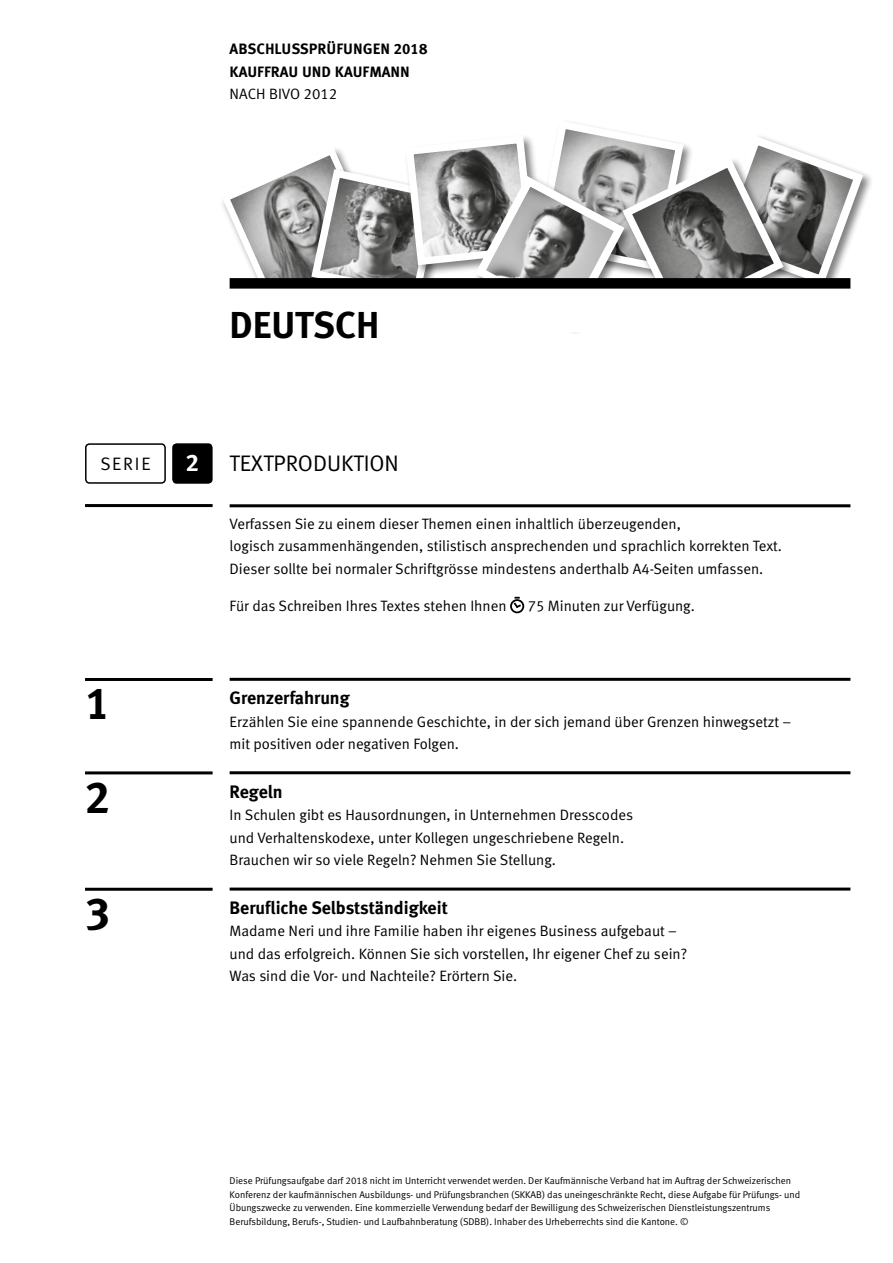
<style>
.page{position:relative;width:893px;height:1263px;background:#fff}
.page>*{position:absolute;margin:0;border:0;box-sizing:border-box;transform-origin:0 0}
.t1{font:45px "Meta Bold LF";color:#000}
.t2{font:37.5px "Meta Bold LF";color:#000}
.t3{font:24px "Meta Bold LF Caps";color:#fff}
.t4{font:22.5px "Meta Normal LF";color:#000}
.t5{font:18px "Meta Bold LF";color:#000}
.t6{font:18px "Meta Normal LF";letter-spacing:.1em;color:#000}
.t7{font:15px/22.5px "Meta Normal LF";color:#000}
.t8{font:15px "Meta Bold LF Caps";color:#000}
.t9{font:9.75px/13.5px "Meta Normal LF";color:#000}
</style>
<div class="page">
<svg style="left:222px;top:122px;width:646px;height:161px"></svg>
<div style="left:172px;top:443px;width:41px;height:41px;background:#000;border-radius:4px"></div>
<div style="left:85px;top:443px;width:81px;height:41px;border:2px solid #000;border-radius:4px"></div>
<hr style="left:230px;top:504px;width:620px;height:3px;background:#000">
<div style="left:510px;top:599px;width:14px;height:14px;border:2px solid #000;border-radius:50%"></div>
<svg style="left:512px;top:597px;width:11px;height:13px"></svg>
<hr style="left:85px;top:504px;width:128px;height:3px;background:#000">
<hr style="left:230px;top:678px;width:620px;height:3px;background:#000">
<hr style="left:85px;top:678px;width:128px;height:3px;background:#000">
<hr style="left:230px;top:771px;width:620px;height:3px;background:#000">
<hr style="left:85px;top:771px;width:128px;height:3px;background:#000">
<hr style="left:230px;top:887px;width:620px;height:3px;background:#000">
<hr style="left:85px;top:888px;width:128px;height:3px;background:#000">
<div style="left:230px;top:278px;width:620px;height:11px;background:#000"></div>
<p class="t8" style="left:230px;top:40px;width:199px">ABSCHLUSSPRÜFUNGEN 2018</p>
<p class="t8" style="left:230px;top:63px;width:182px">KAUFFRAU UND KAUFMANN</p>
<p class="t7" style="left:230px;top:83px;width:109px">NACH BIVO 2012</p>
<p class="t2" style="left:230px;top:303px;width:151px">DEUTSCH</p>
<p class="t3" style="left:186px;top:448px;width:15px">2</p>
<p class="t6" style="left:100px;top:453px;width:52px">SERIE</p>
<p class="t4" style="left:230px;top:450px;width:171px">TEXTPRODUKTION</p>
<p class="t7" style="left:230px;top:512px;width:554px">Verfassen Sie zu einem dieser Themen einen inhaltlich überzeugenden,<br>logisch zusammenhängenden, stilistisch ansprechenden und sprachlich korrekten Text.<br>Dieser sollte bei normaler Schriftgrösse mindestens anderthalb A4-Seiten umfassen.</p>
<p class="t7" style="left:230px;top:594px;width:278px">Für das Schreiben Ihres Textes stehen Ihnen</p>
<p class="t7" style="left:528px;top:594px;width:169px">75 Minuten zur Verfügung.</p>
<p class="t1" style="left:85px;top:677px;width:27px">1</p>
<p class="t5" style="left:230px;top:687px;width:122px">Grenzerfahrung</p>
<p class="t7" style="left:230px;top:710px;width:563px">Erzählen Sie eine spannende Geschichte, in der sich jemand über Grenzen hinwegsetzt – mit positiven oder negativen Folgen.</p>
<p class="t1" style="left:85px;top:770px;width:27px">2</p>
<p class="t5" style="left:230px;top:781px;width:55px">Regeln</p>
<p class="t7" style="left:230px;top:803px;width:405px">In Schulen gibt es Hausordnungen, in Unternehmen Dresscodes und Verhaltenskodexe, unter Kollegen ungeschriebene Regeln.<br>Brauchen wir so viele Regeln? Nehmen Sie Stellung.</p>
<p class="t1" style="left:85px;top:887px;width:27px">3</p>
<p class="t5" style="left:230px;top:897px;width:220px">Berufliche Selbstständigkeit</p>
<p class="t7" style="left:230px;top:920px;width:459px">Madame Neri und ihre Familie haben ihr eigenes Business aufgebaut – und das erfolgreich. Können Sie sich vorstellen, Ihr eigener Chef zu sein?<br>Was sind die Vor- und Nachteile? Erörtern Sie.</p>
<p class="t9" style="left:230px;top:1174px;width:572px">Diese Prüfungsaufgabe darf 2018 nicht im Unterricht verwendet werden. Der Kaufmännische Verband hat im Auftrag der Schweizerischen Konferenz der kaufmännischen Ausbildungs- und Prüfungsbranchen (SKKAB) das uneingeschränkte Recht, diese Aufgabe für Prüfungs- und Übungszwecke zu verwenden. Eine kommerzielle Verwendung bedarf der Bewilligung des Schweizerischen Dienstleistungszentrums Berufsbildung, Berufs-, Studien- und Laufbahnberatung (SDBB). Inhaber des Urheberrechts sind die Kantone. ©</p>
</div>
